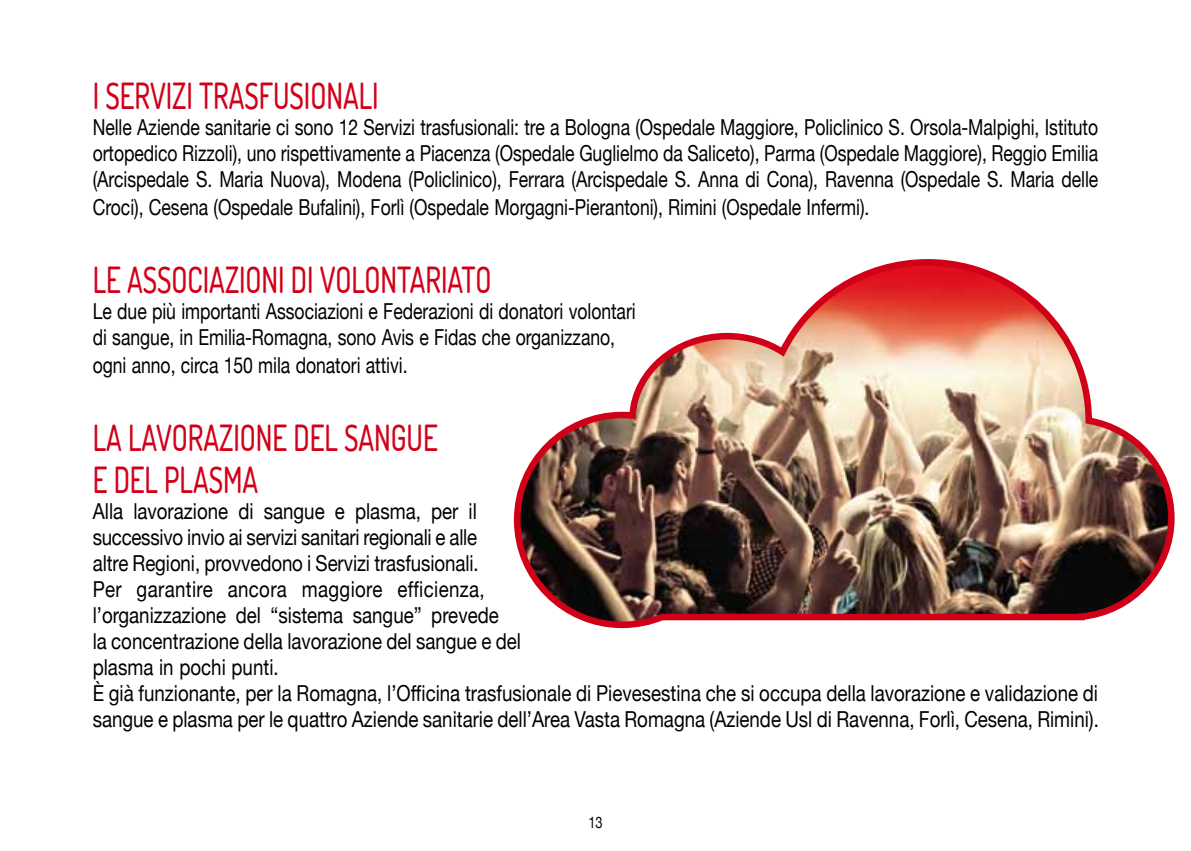
<style>
.page{position:relative;width:1191px;height:851px;background:#fff}
.page>*{position:absolute;margin:0;border:0;box-sizing:border-box;transform-origin:0 0}
.t1{font:500 36px "Dosis";letter-spacing:-.005em;color:#d10019;scale:.8 1}
.t2{font:22px/26px "Helvetica Neue";letter-spacing:-.005em;color:#000;text-align:justify;scale:.8 1}
.t3{font:22px/26px "Helvetica Neue";letter-spacing:-.005em;color:#000;scale:.85 1}
.t4{font:16px "Helvetica Neue";color:#000;scale:.8 1}
</style>
<div class="page">
<img style="left:513px;top:259px;width:662px;height:370px">
<h1 class="t1" style="left:93px;top:72px;width:153px">I SERVIZI TRAS</h1>
<h1 class="t1" style="left:259px;top:72px;width:35px">FUSIONALI</h1>
<p class="t2" style="left:93px;top:114px;width:1258px">Nelle Aziende sanitarie ci sono 12 Servizi trasfusionali: tre a Bologna (Ospedale Maggiore, Policlinico S. Orsola-Malpighi, Istituto ortopedico Rizzoli), uno rispettivamente a Piacenza (Ospedale Guglielmo da Saliceto), Parma (Ospedale Maggiore), Reggio Emilia (Arcispedale S. Maria Nuova), Modena (Policlinico), Ferrara (Arcispedale S. Anna di Cona), Ravenna (Ospedale S. Maria delle</p>
<p class="t2" style="left:93px;top:194px;width:972px">Croci), Cesena (Ospedale Bufalini), Forlì (Ospedale Morgagni-Pierantoni), Rimini (Ospedale Infermi).</p>
<h1 class="t1" style="left:93px;top:256px;width:81px">LE ASSOCIA</h1>
<h1 class="t1" style="left:225px;top:256px;width:138px">ZIONI DIVOLONTARIATO</h1>
<p class="t2" style="left:93px;top:298px;width:680px">Le due più importanti Associazioni e Federazioni di donatori volontari di sangue, in Emilia-Romagna, sono Avis e Fidas che organizzano,</p>
<p class="t2" style="left:93px;top:352px;width:395px">ogni anno, circa 150 mila donatori attivi.</p>
<h1 class="t1" style="left:93px;top:414px;width:64px">LA LAVORA</h1>
<h1 class="t1" style="left:219px;top:414px;width:35px">ZIONE</h1>
<h1 class="t1" style="left:293px;top:414px;width:84px">DEL SANGUE</h1>
<h1 class="t1" style="left:93px;top:456px;width:207px">EDEL PLASMA</h1>
<p class="t3" style="left:93px;top:498px;width:1185px">Alla lavorazione di sangue e plasma, per il<br>successivo invio ai servizi sanitari regionali e alle<br>altre Regioni, provvedono i Servizi trasfusionali.<br>Per garantire ancora maggiore efficienza,<br>l’organizzazione del “sistema sangue” prevede<br>la concentrazione della lavorazione del sangue e del<br>plasma in pochi punti.<br>È già funzionante, per la Romagna, l’Officina trasfusionale di Pievesestina che si occupa della lavorazione e validazione di sangue e plasma per le quattro Aziende sanitarie dell’Area Vasta Romagna (Aziende Usl di Ravenna, Forlì, Cesena, Rimini).</p>
<p class="t4" style="left:588px;top:812px;width:19px">13</p>
</div>
